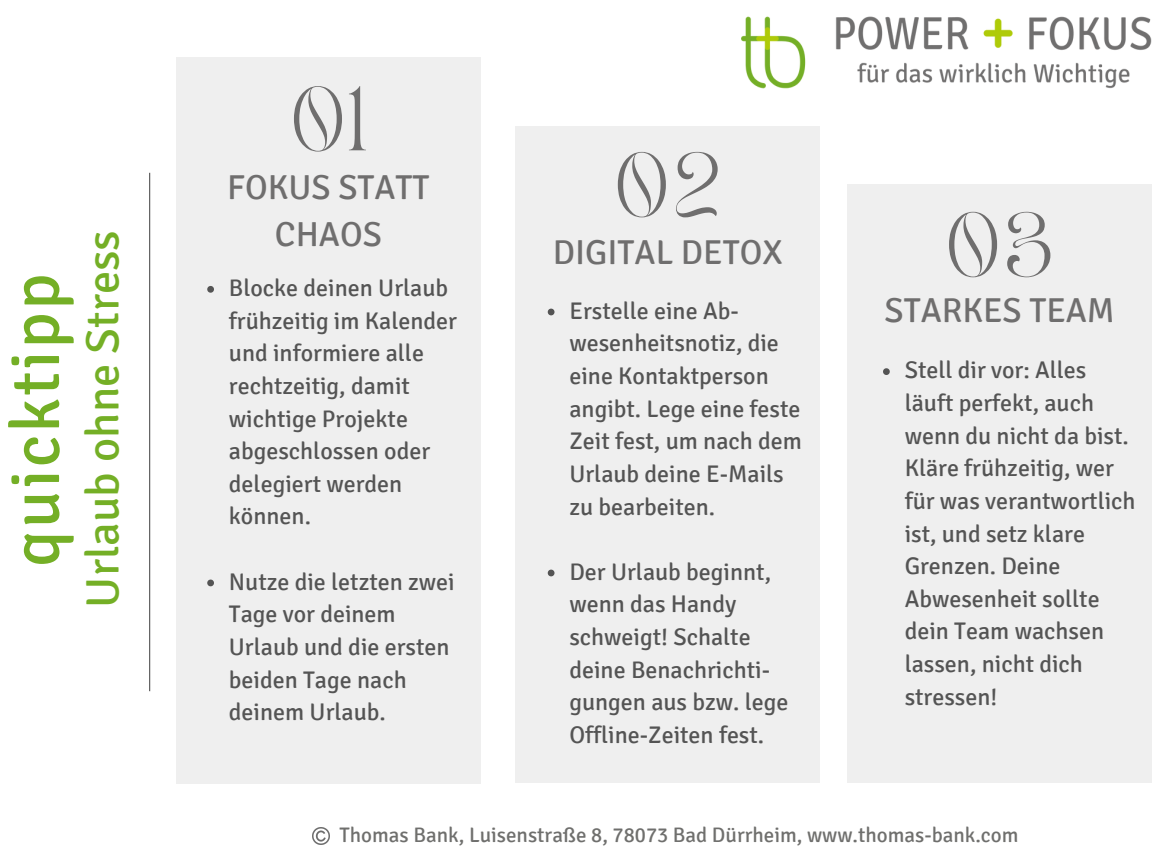
<style>
.page{position:relative;width:1152px;height:864px;background:#fff}
.page>*{position:absolute;margin:0;border:0;box-sizing:border-box;transform-origin:0 0}
.t1{font:69px "Signika";letter-spacing:.03em;color:#74af26}
.t2{font:63px "TAN PEARL Regular";color:#6f6e6e}
.t3{font:46.5px "Signika";color:#74af26}
.t4{font:34.5px/47.2px "Signika";color:#6f6e6e;text-align:center}
.t5{font:24px/32.7px "Signika";color:#545454}
.t6{font:21px "Signika";color:#6f6f6d}
</style>
<div class="page">
<hr style="left:149px;top:173px;width:1px;height:518px;background:#545454">
<div style="left:176px;top:57px;width:305px;height:726px;background:#efefef"></div>
<div style="left:516px;top:126px;width:304px;height:657px;background:#efefef"></div>
<div style="left:847px;top:185px;width:305px;height:598px;background:#efefef"></div>
<img style="left:742px;top:16px;width:410px;height:73px">
<svg style="left:207px;top:286px;width:7px;height:7px"></svg>
<svg style="left:207px;top:580px;width:7px;height:6px"></svg>
<svg style="left:548px;top:309px;width:7px;height:6px"></svg>
<svg style="left:548px;top:570px;width:7px;height:6px"></svg>
<svg style="left:883px;top:368px;width:7px;height:7px"></svg>
<img style="left:313px;top:828px;width:16px;height:17px">
<h1 class="t1" style="left:-6px;top:567px;width:295px;rotate:-90deg">quicktipp</h1>
<h1 class="t3" style="left:75px;top:608px;width:379px;rotate:-90deg">Urlaub ohne Stress</h1>
<p class="t2" style="left:289px;top:86px;width:80px">01</p>
<p class="t4" style="left:227px;top:164px;width:204px">FOKUS STATT<br>CHAOS</p>
<h2 class="t5" style="left:229px;top:272px;width:230px">Blocke deinen Urlaub frühzeitig im Kalender und informiere alle rechtzeitig, damit wichtige Projekte abgeschlossen oder delegiert werden können.</h2>
<p class="t5" style="left:229px;top:566px;width:227px">Nutze die letzten zwei<br>Tage vor deinem<br>Urlaub und die ersten beiden Tage nach deinem Urlaub.</p>
<p class="t2" style="left:613px;top:152px;width:111px">02</p>
<p class="t4" style="left:553px;top:229px;width:231px">DIGITAL DETOX</p>
<p class="t2" style="left:944px;top:212px;width:113px">03</p>
<p class="t5" style="left:569px;top:295px;width:171px">Erstelle eine Ab-</p>
<h2 class="t4" style="left:885px;top:288px;width:232px">STARKES TEAM</h2>
<p class="t5" style="left:569px;top:327px;width:234px">wesenheitsnotiz, die eine Kontaktperson angibt. Lege eine feste<br>Zeit fest, um nach dem<br>Urlaub deine E-Mails zu bearbeiten.</p>
<p class="t5" style="left:905px;top:354px;width:232px">Stell dir vor: Alles läuft perfekt, auch wenn du nicht da bist.<br>Kläre frühzeitig, wer für was verantwortlich ist, und setz klare<br>Grenzen. Deine<br>Abwesenheit sollte dein Team wachsen lassen, nicht dich stressen!</p>
<p class="t5" style="left:569px;top:556px;width:221px">Der Urlaub beginnt, wenn das Handy schweigt! Schalte deine Benachrichti&shy;gungen aus bzw. lege<br>Offline-Zeiten fest.</p>
<h2 class="t6" style="left:340px;top:822px;width:680px">Thomas Bank, Luisenstraße 8, 78073 Bad Dürrheim, www.thomas-bank.com</h2>
</div>
